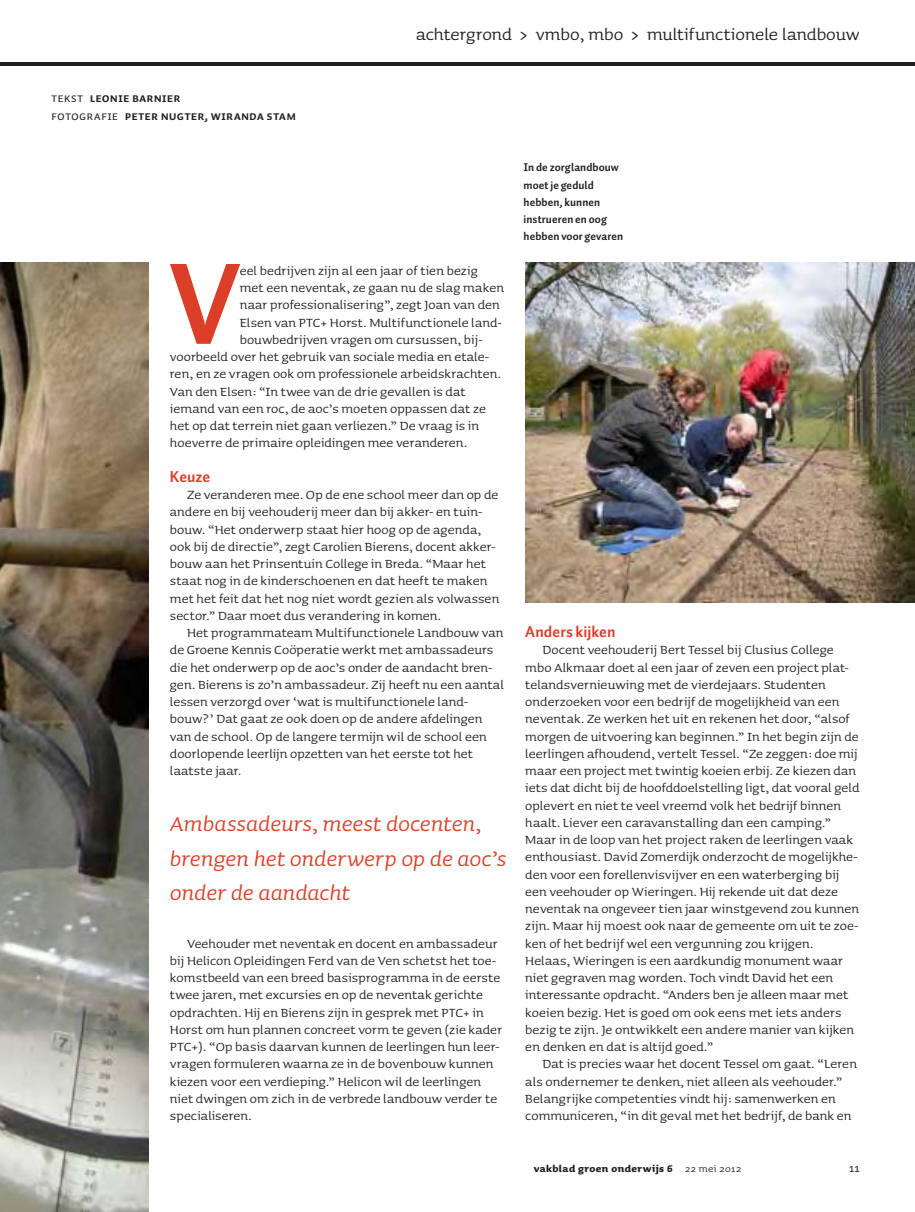
<style>
.page{position:relative;width:915px;height:1212px;background:#fff}
.page>*{position:absolute;margin:0;border:0;box-sizing:border-box;transform-origin:0 0}
.t1{font:700 115.8px "Auto 1";color:#db3f28}
.t2{font:italic 27px/34.5px "Sauna";color:#db3f28}
.t3{font:21px "Sauna";color:#231f20}
.t4{font:15.75px/17.2px "Sauna";letter-spacing:.005em;color:#231f20}
.t5{font:700 15.75px "Auto 1";letter-spacing:.005em;color:#db3f28}
.t6{font:15px "Sauna";color:#231f20}
.t7{font:12.75px/17.2px "Auto 1 Bold Sm Cp";letter-spacing:.005em;color:#231f20}
.t8{font:700 12px "Sauna";letter-spacing:.04em;color:#231f20}
.t9{font:700 11.25px/17.2px "Auto 1";letter-spacing:.01em;color:#231f20}
.s1{font-family:"Auto 1 Regular Sm Cp"}
.s2{font-weight:400}
</style>
<div class="page">
<img style="left:0;top:263px;width:148px;height:949px">
<img style="left:525px;top:263px;width:389px;height:340px">
<hr style="left:0;top:62px;width:914px;height:3px;background:#231f20">
<p class="t7" style="left:51px;top:90px;width:246px"><span class="s1">tekst</span> leonie barnier<br><span class="s1">fotografie</span> peter nugter, wiranda stam</p>
<h3 class="t3" style="left:416px;top:23px;width:445px">achtergrond &gt; vmbo, mbo &gt; multifunctionele landbouw</h3>
<p class="t9" style="left:523px;top:159px;width:101px">In de zorglandbouw moet je geduld hebben, kunnen instrueren en oog hebben voor gevaren</p>
<h1 class="t1" style="left:170px;top:231px;width:71px">V</h1>
<p class="t4" style="left:240px;top:262px;width:240px">eel bedrijven zijn al een jaar of tien bezig</p>
<p class="t4" style="left:240px;top:279px;width:266px">met een neventak, ze gaan nu de slag maken</p>
<p class="t4" style="left:240px;top:296px;width:261px">naar professionalisering”, zegt Joan van den</p>
<p class="t4" style="left:240px;top:314px;width:263px">Elsen van PTC+ Horst. Multifunctionele land-</p>
<p class="t4" style="left:240px;top:331px;width:244px">bouwbedrijven vragen om cursussen, bij-</p>
<p class="t4" style="left:170px;top:348px;width:321px">voorbeeld over het gebruik van sociale media en etale-</p>
<p class="t4" style="left:170px;top:365px;width:332px">ren, en ze vragen ook om professionele arbeidskrachten.</p>
<p class="t4" style="left:170px;top:383px;width:297px">Van den Elsen: “In twee van de drie gevallen is dat</p>
<p class="t4" style="left:170px;top:400px;width:317px">iemand van een roc, de aoc’s moeten oppassen dat ze</p>
<p class="t4" style="left:170px;top:417px;width:311px">het op dat terrein niet gaan verliezen.” De vraag is in</p>
<p class="t4" style="left:170px;top:434px;width:299px">hoeverre de primaire opleidingen mee veranderen.</p>
<p class="t5" style="left:170px;top:466px;width:42px">Keuze</p>
<p class="t4" style="left:170px;top:486px;width:331px;text-indent:17px">Ze veranderen mee. Op de ene school meer dan op de andere en bij veehouderij meer dan bij akker- en tuin&shy;bouw. “Het onderwerp staat hier hoog op de agenda, ook bij de directie”, zegt Carolien Bierens, docent akker&shy;bouw aan het Prinsentuin College in Breda. “Maar het staat nog in de kinderschoenen en dat heeft te maken met het feit dat het nog niet wordt gezien als volwassen sector.” Daar moet dus verandering in komen.</p>
<p class="t4" style="left:170px;top:624px;width:335px;text-indent:17px">Het programmateam Multifunctionele Landbouw van de Groene Kennis Coöperatie werkt met ambassadeurs die het onderwerp op de aoc’s onder de aandacht bren&shy;gen. Bierens is zo’n ambassadeur. Zij heeft nu een aantal lessen verzorgd over ‘wat is multifunctionele land&shy;bouw?’ Dat gaat ze ook doen op de andere afdelingen van de school. Op de langere termijn wil de school een doorlopende leerlijn opzetten van het eerste tot het laatste jaar.</p>
<h2 class="t2" style="left:170px;top:806px;width:338px">Ambassadeurs, meest docenten, brengen het onderwerp op de aoc’s onder de aandacht</h2>
<p class="t4" style="left:170px;top:935px;width:334px;text-indent:17px">Veehouder met neventak en docent en ambassadeur bij Helicon Opleidingen Ferd van de Ven schetst het toe&shy;komstbeeld van een breed basisprogramma in de eerste twee jaren, met excursies en op de neventak gerichte opdrachten. Hij en Bierens zijn in gesprek met PTC+ in Horst om hun plannen concreet vorm te geven (zie kader PTC+). “Op basis daarvan kunnen de leerlingen hun leer&shy;vragen formuleren waarna ze in de bovenbouw kunnen kiezen voor een verdieping.” Helicon wil de leerlingen niet dwingen om zich in de verbrede landbouw verder te specialiseren.</p>
<p class="t5" style="left:525px;top:622px;width:92px">Anders kijken</p>
<p class="t4" style="left:525px;top:641px;width:335px;text-indent:17px">Docent veehouderij Bert Tessel bij Clusius College mbo Alkmaar doet al een jaar of zeven een project plat&shy;telandsvernieuwing met de vierdejaars. Studenten onderzoeken voor een bedrijf de mogelijkheid van een neventak. Ze werken het uit en rekenen het door, “alsof morgen de uitvoering kan beginnen.” In het begin zijn de leerlingen afhoudend, vertelt Tessel. “Ze zeggen: doe mij maar een project met twintig koeien erbij. Ze kiezen dan iets dat dicht bij de hoofddoelstelling ligt, dat vooral geld oplevert en niet te veel vreemd volk het bedrijf binnen haalt. Liever een caravanstalling dan een camping.” Maar in de loop van het project raken de leerlingen vaak enthousiast. David Zomerdijk onderzocht de mogelijkhe&shy;den voor een forellenvisvijver en een waterberging bij een veehouder op Wieringen. Hij rekende uit dat deze neventak na ongeveer tien jaar winstgevend zou kunnen zijn. Maar hij moest ook naar de gemeente om uit te zoe&shy;ken of het bedrijf wel een vergunning zou krijgen.<br>Helaas, Wieringen is een aardkundig monument waar niet gegraven mag worden. Toch vindt David het een interessante opdracht. “Anders ben je alleen maar met koeien bezig. Het is goed om ook eens met iets anders bezig te zijn. Je ontwikkelt een andere manier van kijken en denken en dat is altijd goed.”</p>
<p class="t4" style="left:525px;top:1055px;width:333px;text-indent:17px">Dat is precies waar het docent Tessel om gaat. “Leren als ondernemer te denken, niet alleen als veehouder.” Belangrijke competenties vindt hij: samenwerken en communiceren, “in dit geval met het bedrijf, de bank en</p>
<p class="t8" style="left:533px;top:1162px;width:209px">vakblad groen onderwijs 6 <span class="s2">22 mei 2012</span></p>
<p class="t6" style="left:848px;top:1160px;width:12px">11</p>
</div>
